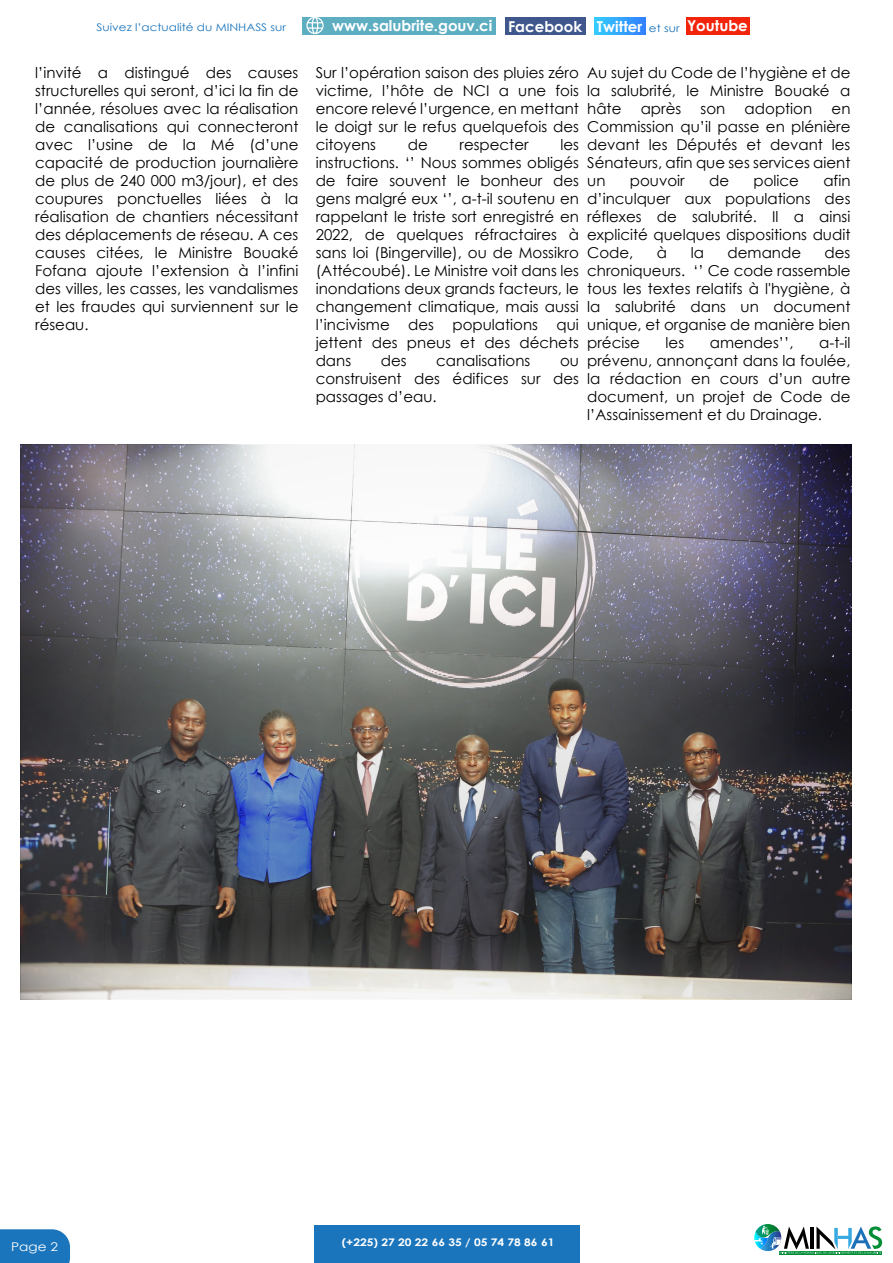
<style>
.page{position:relative;width:893px;height:1263px;background:#fff}
.page>*{position:absolute;margin:0;border:0;box-sizing:border-box;transform-origin:0 0}
.t1{font:15px/18px "Century Gothic";color:#000;text-align:justify}
.t2{font:700 15px "Century Gothic";color:#fff}
.t3{font:12px "Century Gothic";color:#fff;scale:1.14 1}
.t4{font:10.5px "Century Gothic";color:#1b75bc;scale:1.14 1}
.t5{font:700 10.5px "Century Gothic";color:#fff;scale:1.14 1}
.s1{font-weight:400;font-size:10.5px;color:#1b75bc}
</style>
<div class="page">
<div style="left:0;top:1229px;width:70px;height:34px;background:#1b75bc"></div>
<div style="left:314px;top:1225px;width:266px;height:38px;background:#1b75bc"></div>
<div style="left:595px;top:17px;width:50px;height:18px;background:linear-gradient(to right,#3cf,#3383ff)"></div>
<div style="left:686px;top:17px;width:63px;height:18px;background:#f2240b"></div>
<div style="left:505px;top:17px;width:81px;height:18px;background:#40578d"></div>
<div style="left:302px;top:17px;width:194px;height:18px;background:#5daec1"></div>
<svg style="left:306px;top:17px;width:18px;height:17px"></svg>
<svg style="left:754px;top:1224px;width:128px;height:30px"></svg>
<img style="left:20px;top:445px;width:831px;height:554px">
<p class="t4" style="left:97px;top:20px;width:168px">Suivez l’actualité du MINHASS sur</p>
<p class="t2" style="left:332px;top:14px;width:417px">www.salubrite.gouv.ci Facebook Twitter <span class="s1">et sur</span> Youtube</p>
<p class="t1" style="left:35px;top:63px;width:265px">l’invité a distingué des causes structurelles qui seront, d’ici la fin de l’année, résolues avec la réalisation de canalisations qui connecteront avec l’usine de la Mé (d’une capacité de production journalière de plus de 240 000 m3/jour), et des coupures ponctuelles liées à la réalisation de chantiers nécessitant des déplacements de réseau. A ces causes citées, le Ministre Bouaké Fofana ajoute l’extension à l’infini des villes, les casses, les vandalismes et les fraudes qui surviennent sur le réseau.</p>
<p class="t1" style="left:316px;top:63px;width:265px">Sur l’opération saison des pluies zéro victime, l’hôte de NCI a une fois encore relevé l’urgence, en mettant le doigt sur le refus quelquefois des citoyens</p>
<p class="t1" style="left:587px;top:63px;width:265px">Au sujet du Code de l’hygiène et de la salubrité, le Ministre Bouaké a hâte</p>
<p class="t1" style="left:641px;top:99px;width:42px">après</p>
<p class="t1" style="left:701px;top:99px;width:26px">son</p>
<p class="t1" style="left:745px;top:99px;width:69px">adoption</p>
<p class="t1" style="left:587px;top:99px;width:265px;text-indent:244px">en Commission qu’il passe en plénière devant les Députés et devant les Sénateurs, afin que ses services aient un</p>
<p class="t1" style="left:316px;top:135px;width:265px;text-indent:245px">les instructions. ‘’ Nous sommes obligés de faire souvent le bonheur des gens malgré eux ‘’, a-t-il soutenu en rappelant le triste sort enregistré en 2022, de quelques réfractaires à sans loi (Bingerville), ou de Mossikro (Attécoubé). Le Ministre voit dans les inondations deux grands facteurs, le changement climatique, mais aussi l’incivisme des populations qui jettent des pneus et des déchets dans</p>
<p class="t1" style="left:408px;top:135px;width:22px">de</p>
<p class="t1" style="left:460px;top:135px;width:71px">respecter</p>
<p class="t1" style="left:587px;top:171px;width:265px;text-indent:236px">afin d’inculquer aux populations des réflexes de salubrité. Il a ainsi explicité quelques dispositions dudit Code,</p>
<p class="t1" style="left:630px;top:171px;width:56px">pouvoir</p>
<p class="t1" style="left:709px;top:171px;width:22px">de</p>
<p class="t1" style="left:753px;top:171px;width:47px">police</p>
<p class="t1" style="left:657px;top:243px;width:12px">à</p>
<p class="t1" style="left:691px;top:243px;width:15px">la</p>
<p class="t1" style="left:728px;top:243px;width:75px">demande</p>
<p class="t1" style="left:587px;top:243px;width:265px;text-indent:237px">des chroniqueurs. ‘’ Ce code rassemble tous les textes relatifs à l'hygiène, à la salubrité dans un document unique, et organise de manière bien précise</p>
<p class="t1" style="left:587px;top:333px;width:265px;text-indent:232px">a-t-il prévenu, annonçant dans la foulée, la rédaction en cours d’un autre document, un projet de Code de l’Assainissement et du Drainage.</p>
<p class="t1" style="left:666px;top:333px;width:20px">les</p>
<p class="t1" style="left:710px;top:333px;width:85px">amendes’’,</p>
<p class="t1" style="left:381px;top:351px;width:27px">des</p>
<p class="t1" style="left:436px;top:351px;width:96px">canalisations</p>
<p class="t1" style="left:316px;top:351px;width:265px;text-indent:244px">ou construisent des édifices sur des passages d’eau.</p>
<p class="t3" style="left:11px;top:1238px;width:43px">Page 2</p>
<p class="t5" style="left:342px;top:1234px;width:188px">(+225) 27 20 22 66 35 / 05 74 78 86 61</p>
</div>
